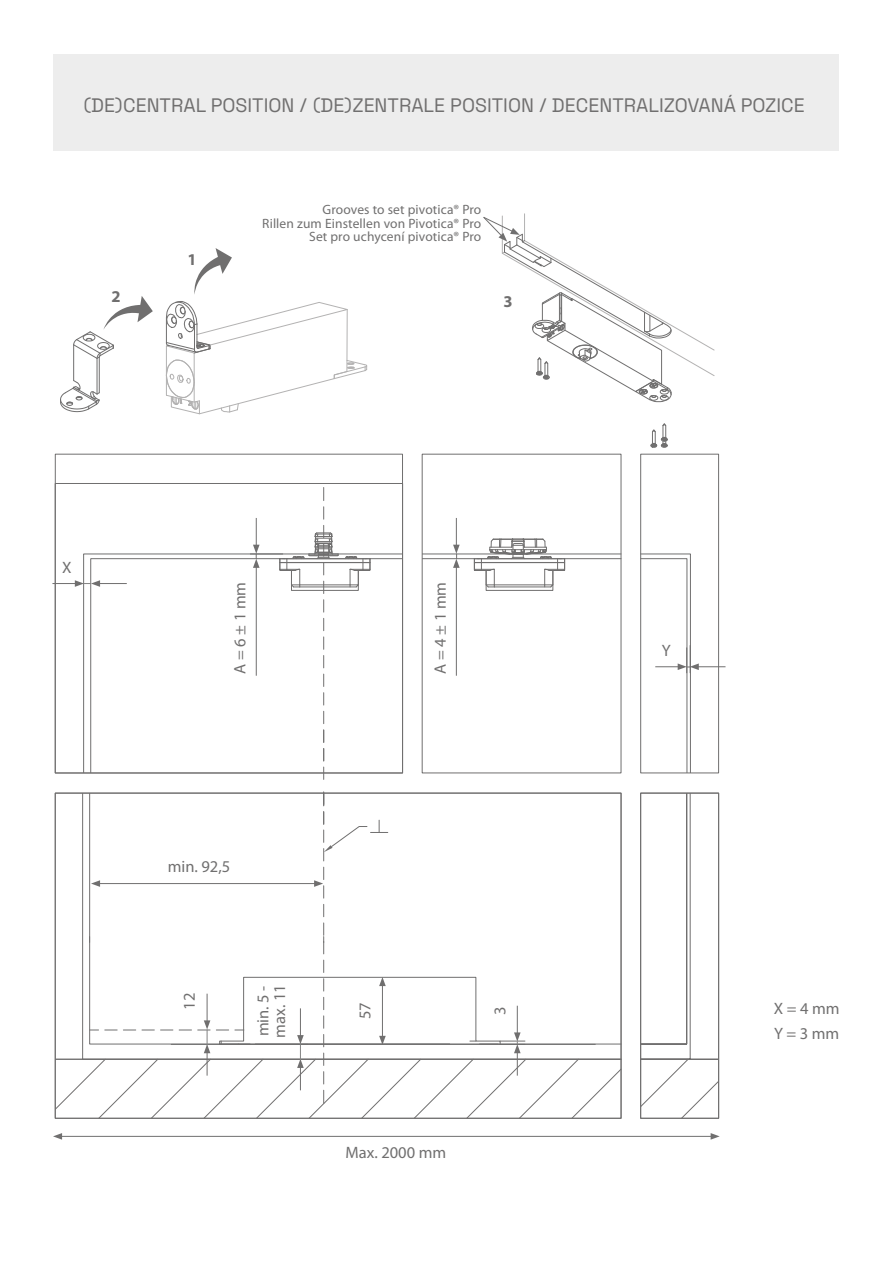
<style>
.page{position:relative;width:893px;height:1263px;background:#fff}
.page>*{position:absolute;margin:0;border:0;box-sizing:border-box;transform-origin:0 0}
.t1{font:300 19.5px "Space Grotesk";color:#706f6f}
.t2{font:16.5px/25.2px "Myriad Pro";color:#706f6f}
.t3{font:700 16.5px "Myriad Pro";color:#706f6f}
.t4{font:13.5px/13.5px "Myriad Pro";letter-spacing:.01em;color:#706f6f;text-align:right}
</style>
<div class="page">
<svg style="left:89px;top:795px;width:300px;height:165px"></svg>
<svg style="left:642px;top:795px;width:75px;height:321px"></svg>
<div style="left:641px;top:793px;width:46px;height:251px;border:1px solid #706f6f"></div>
<div style="left:640px;top:454px;width:79px;height:319px;border:1px solid #706f6f"></div>
<svg style="left:83px;top:553px;width:318px;height:218px"></svg>
<svg style="left:90px;top:558px;width:311px;height:213px"></svg>
<div style="left:422px;top:454px;width:199px;height:319px;border:1px solid #706f6f"></div>
<hr style="left:250px;top:554px;width:33px;height:1px;background:#706f6f">
<svg style="left:323px;top:487px;width:1px;height:14px"></svg>
<svg style="left:323px;top:507px;width:1px;height:12px"></svg>
<svg style="left:279px;top:525px;width:94px;height:68px"></svg>
<svg style="left:323px;top:600px;width:1px;height:12px"></svg>
<svg style="left:323px;top:618px;width:1px;height:13px"></svg>
<svg style="left:323px;top:637px;width:1px;height:12px"></svg>
<svg style="left:323px;top:655px;width:1px;height:13px"></svg>
<svg style="left:323px;top:674px;width:1px;height:12px"></svg>
<svg style="left:323px;top:693px;width:1px;height:12px"></svg>
<svg style="left:323px;top:711px;width:1px;height:13px"></svg>
<svg style="left:323px;top:730px;width:1px;height:12px"></svg>
<svg style="left:323px;top:748px;width:1px;height:13px"></svg>
<svg style="left:323px;top:904px;width:1px;height:13px"></svg>
<svg style="left:323px;top:792px;width:65px;height:69px"></svg>
<div style="left:640px;top:793px;width:79px;height:326px;border:1px solid #706f6f"></div>
<div style="left:55px;top:483px;width:348px;height:290px;border:1px solid #706f6f"></div>
<svg style="left:323px;top:923px;width:1px;height:31px"></svg>
<svg style="left:166px;top:301px;width:201px;height:114px"></svg>
<hr style="left:97px;top:358px;width:1px;height:36px;background:#706f6f">
<hr style="left:73px;top:345px;width:1px;height:36px;background:#706f6f">
<hr style="left:99px;top:357px;width:1px;height:36px;background:#706f6f">
<svg style="left:60px;top:380px;width:40px;height:32px"></svg>
<svg style="left:650px;top:423px;width:18px;height:25px"></svg>
<svg style="left:73px;top:296px;width:80px;height:63px"></svg>
<svg style="left:194px;top:248px;width:38px;height:46px"></svg>
<div style="left:54px;top:54px;width:785px;height:97px;background:#ededed"></div>
<svg style="left:483px;top:213px;width:232px;height:189px"></svg>
<hr style="left:98px;top:883px;width:218px;height:1px;background:#706f6f">
<svg style="left:91px;top:880px;width:9px;height:7px"></svg>
<svg style="left:314px;top:867px;width:10px;height:31px"></svg>
<hr style="left:60px;top:1136px;width:653px;height:1px;background:#706f6f">
<svg style="left:53px;top:1133px;width:9px;height:7px"></svg>
<svg style="left:711px;top:1133px;width:9px;height:7px"></svg>
<hr style="left:256px;top:565px;width:1px;height:111px;background:#706f6f">
<svg style="left:253px;top:518px;width:7px;height:50px"></svg>
<hr style="left:456px;top:565px;width:1px;height:111px;background:#706f6f">
<svg style="left:422px;top:518px;width:199px;height:73px"></svg>
<svg style="left:641px;top:553px;width:84px;height:220px"></svg>
<svg style="left:52px;top:580px;width:75px;height:7px"></svg>
<svg style="left:55px;top:960px;width:566px;height:158px"></svg>
<h1 class="t1" style="left:83px;top:91px;width:723px">(DE)CENTRAL POSITION / (DE)ZENTRALE POSITION / DECENTRALIZOVANÁ POZICE</h1>
<p class="t3" style="left:111px;top:286px;width:11px">2</p>
<p class="t3" style="left:188px;top:249px;width:11px">1</p>
<p class="t4" style="left:262px;top:203px;width:221px">Grooves to set pivotica® Pro<br>Rillen zum Einstellen von Pivotica® Pro<br>Set pro uchycení pivotica® Pro</p>
<p class="t3" style="left:503px;top:291px;width:11px">3</p>
<p class="t2" style="left:62px;top:554px;width:11px">X</p>
<p class="t2" style="left:227px;top:674px;width:93px;rotate:-90deg">A = 6 ± 1 mm</p>
<p class="t2" style="left:427px;top:674px;width:93px;rotate:-90deg">A = 4 ± 1 mm</p>
<p class="t2" style="left:168px;top:853px;width:64px">min. 92,5</p>
<p class="t2" style="left:176px;top:1010px;width:18px;rotate:-90deg">12</p>
<p class="t2" style="left:255px;top:1037px;width:55px;line-height:16.5px;rotate:-90deg">min. 5 - max. 11</p>
<p class="t2" style="left:352px;top:1019px;width:18px;rotate:-90deg">57</p>
<p class="t2" style="left:487px;top:1015px;width:10px;rotate:-90deg">3</p>
<p class="t2" style="left:345px;top:1140px;width:102px">Max. 2000 mm</p>
<p class="t2" style="left:662px;top:638px;width:10px">Y</p>
<p class="t2" style="left:774px;top:995px;width:67px">X = 4 mm<br>Y = 3 mm</p>
</div>
